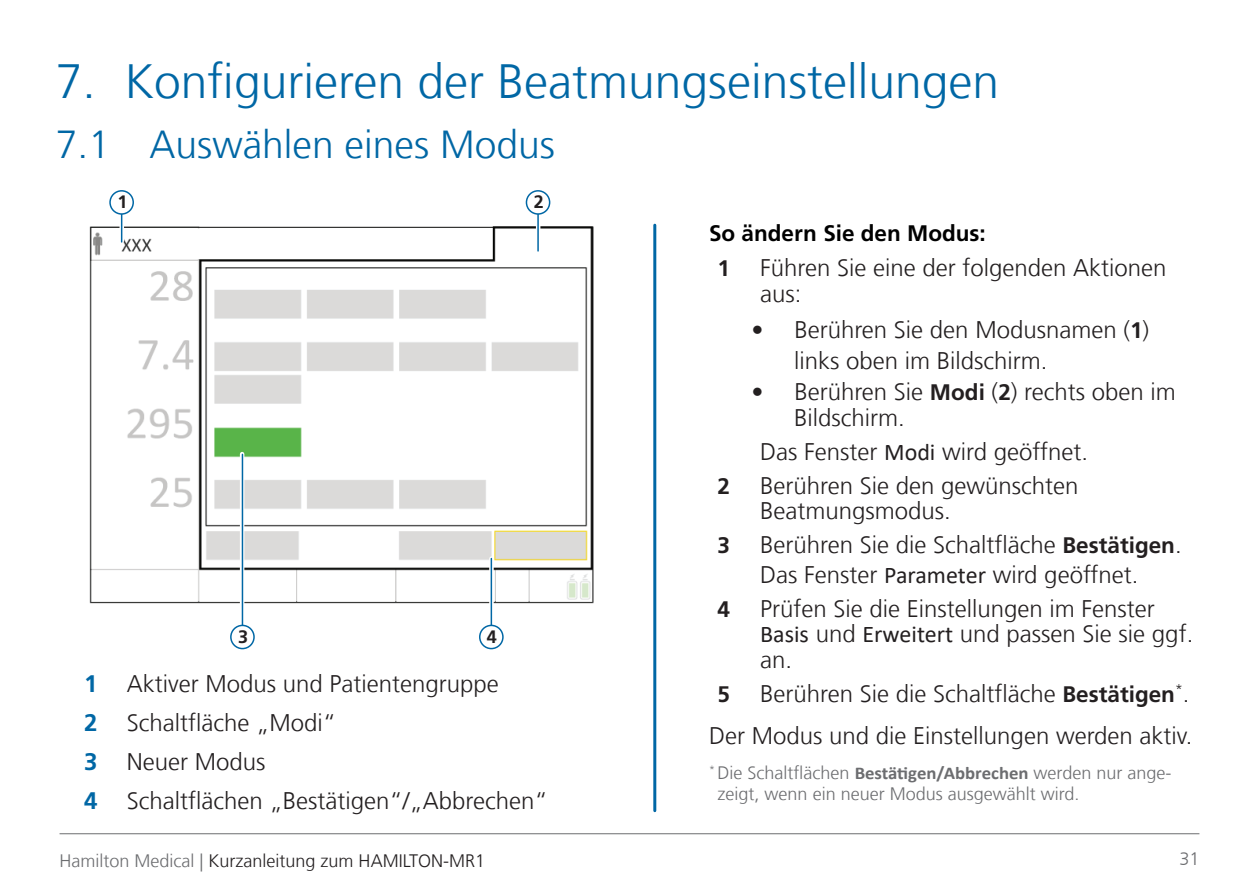
<style>
.page{position:relative;width:1259px;height:893px;background:#fff}
.page>*{position:absolute;margin:0;border:0;box-sizing:border-box;transform-origin:0 0}
.Headline{font:300 48px "Frutiger LT Com";color:#0067a5}
.HeadlineLv2{font:300 39px "Frutiger LT Com";color:#0067a5}
.running_text_after_s{font:300 24px/25.5px "Frutiger LT Com";color:#231f20}
.Num_Cont{font:300 24px "Frutiger LT Com";color:#231f20}
.Proc_Intro{font:700 22.5px "Frutiger LT Com";color:#000}
.t1{font:700 22.5px "Frutiger LT Com";color:#231f20}
.Footnote{font:300 18px/21px "Frutiger LT Com";color:#6c6d70}
.t2{font:300 18px "Frutiger LT Com";color:#231f20}
.CalloutBold{font:700 18px "Frutiger LT Com";color:#231f20}
.s1{font-family:"Frutiger LT Std";font-weight:700;color:#0067a5}
.s2{font-weight:700;font-size:22.5px}
.s3{font-family:"Calibri";font-weight:400}
.s4{font-family:"Calibri";font-weight:700}
.s5{color:#6c6d70}
</style>
<div class="page">
<hr style="left:60px;top:833px;width:1139px;height:1px;background:#6c6d70">
<img style="left:89px;top:226px;width:505px;height:378px">
<div style="left:489px;top:559px;width:5px;height:85px;background:#e3eef5"></div>
<hr style="left:490px;top:558px;width:2px;height:87px;background:#0067a5">
<div style="left:480px;top:625px;width:23px;height:24px;background:#fff;border-radius:50%"></div>
<div style="left:479px;top:625px;width:25px;height:24px;border:2px solid #0067a5;border-radius:50%"></div>
<svg style="left:240px;top:454px;width:4px;height:171px"></svg>
<hr style="left:242px;top:454px;width:1px;height:174px;background:#0067a5">
<div style="left:230px;top:625px;width:25px;height:24px;border:2px solid #0067a5;border-radius:50%"></div>
<svg style="left:119px;top:215px;width:5px;height:26px"></svg>
<hr style="left:121px;top:208px;width:1px;height:34px;background:#0067a5">
<div style="left:110px;top:191px;width:23px;height:23px;background:#fff;border-radius:50%"></div>
<div style="left:109px;top:190px;width:25px;height:25px;border:2px solid #0067a5;border-radius:50%"></div>
<hr style="left:536px;top:196px;width:4px;height:54px;background:#fff">
<hr style="left:537px;top:195px;width:2px;height:56px;background:#0067a5">
<div style="left:526px;top:191px;width:23px;height:23px;background:#fff;border-radius:50%"></div>
<div style="left:526px;top:190px;width:24px;height:25px;border:2px solid #0067a5;border-radius:50%"></div>
<hr style="left:653px;top:225px;width:3px;height:586px;background:#0067a5">
<p class="Headline" style="left:56px;top:54px;width:944px">7. Konfigurieren der Beatmungseinstellungen</p>
<p class="HeadlineLv2" style="left:56px;top:122px;width:500px">7.1 Auswählen eines Modus</p>
<p class="CalloutBold" style="left:117px;top:192px;width:12px">1</p>
<p class="CalloutBold" style="left:534px;top:192px;width:12px">2</p>
<p class="CalloutBold" style="left:238px;top:626px;width:12px">3</p>
<p class="CalloutBold" style="left:487px;top:626px;width:12px">4</p>
<p class="running_text_after_s" style="left:84px;top:671px;width:416px"><span class="s1">1</span> Aktiver Modus und Patientengruppe</p>
<p class="running_text_after_s" style="left:84px;top:710px;width:253px"><span class="s1">2</span> Schaltfläche „Modi“</p>
<p class="running_text_after_s" style="left:84px;top:749px;width:183px"><span class="s1">3</span> Neuer Modus</p>
<p class="running_text_after_s" style="left:84px;top:788px;width:465px"><span class="s1">4</span> Schaltflächen „Bestätigen“/„Abbrechen“</p>
<p class="Proc_Intro" style="left:709px;top:220px;width:278px">So ändern Sie den Modus:</p>
<p class="t1" style="left:717px;top:255px;width:14px">1</p>
<p class="running_text_after_s" style="left:760px;top:256px;width:408px">Führen Sie eine der folgenden Aktionen aus:</p>
<p class="running_text_after_s" style="left:794px;top:315px;width:357px;line-height:31.2px;text-indent:-43px">• Berühren Sie den Modusnamen (<span class="s2">1</span>) links oben im Bildschirm.</p>
<p class="running_text_after_s" style="left:794px;top:379px;width:383px;text-indent:-43px">• Berühren Sie <span class="s2">Modi</span> (<span class="s2">2</span>) rechts oben im<br>Bildschirm.</p>
<p class="Num_Cont" style="left:760px;top:437px;width:329px">Das Fenster <span class="s3">Modi</span> wird geöffnet.</p>
<p class="t1" style="left:717px;top:473px;width:14px">2</p>
<p class="running_text_after_s" style="left:760px;top:473px;width:320px">Berühren Sie den gewünschten<br>Beatmungsmodus.</p>
<p class="t1" style="left:717px;top:532px;width:14px">3</p>
<p class="running_text_after_s" style="left:760px;top:532px;width:423px">Berühren Sie die Schaltfläche <span class="s2">Bestätigen</span>.</p>
<p class="Num_Cont" style="left:760px;top:561px;width:380px">Das Fenster <span class="s3">Parameter</span> wird geöffnet.</p>
<p class="t1" style="left:717px;top:596px;width:14px">4</p>
<p class="running_text_after_s" style="left:760px;top:596px;width:435px">Prüfen Sie die Einstellungen im Fenster<br><span class="s3">Basis</span> und <span class="s3">Erweitert</span> und passen Sie sie ggf. an.</p>
<p class="t1" style="left:717px;top:681px;width:14px">5</p>
<p class="running_text_after_s" style="left:760px;top:681px;width:431px">Berühren Sie die Schaltfläche <span class="s2">Bestätigen</span><sup>*</sup>.</p>
<p class="running_text_after_s" style="left:709px;top:723px;width:485px">Der Modus und die Einstellungen werden aktiv.</p>
<p class="Footnote" style="left:717px;top:762px;width:455px;text-indent:-9px"><sup>*</sup> Die Schaltflächen <span class="s4">Bestätigen/Abbrechen</span> werden nur ange&shy;zeigt, wenn ein neuer Modus ausgewählt wird.</p>
<p class="t2" style="left:60px;top:850px;width:427px"><span class="s5">Hamilton Medical |</span> Kurzanleitung zum HAMILTON-MR1</p>
<p class="Footnote" style="left:1179px;top:848px;width:22px">31</p>
</div>
